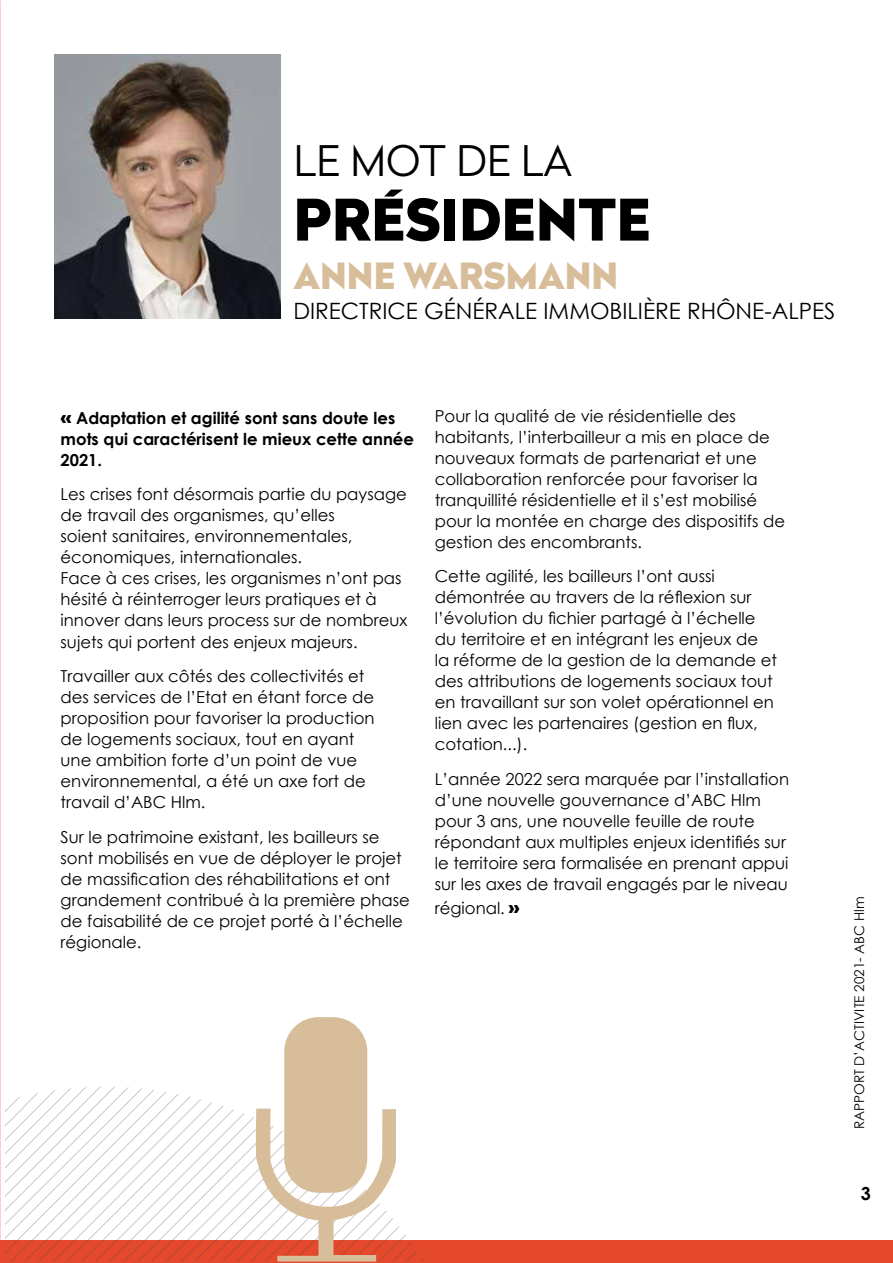
<style>
.page{position:relative;width:893px;height:1263px;background:#fff}
.page>*{position:absolute;margin:0;border:0;box-sizing:border-box;transform-origin:0 0}
.t1{font:900 57px "Radikal";color:#000}
.t2{font:300 42px "Radikal";color:#000}
.t3{font:900 36px "Radikal";color:#d8bd9a}
.t4{font:22.5px "Century Gothic";color:#000}
.t5{font:700 18px "Century Gothic";color:#000}
.t6{font:16.5px/21px "Century Gothic";color:#000}
.t7{font:700 16.5px/21px "Century Gothic";color:#000}
.t8{font:13.5px "Century Gothic";color:#000}
.s1{font-family:"Radikal";font-weight:900;font-size:19.5px}
</style>
<div class="page">
<div style="left:0;top:1241px;width:893px;height:22px;background:#e4492c"></div>
<svg style="left:5px;top:1086px;width:420px;height:176px"></svg>
<div style="left:284px;top:1017px;width:83px;height:176px;background:#d8bd9a;border-radius:34px"></div>
<svg style="left:255px;top:1108px;width:141px;height:153px"></svg>
<img style="left:54px;top:54px;width:227px;height:265px">
<h2 class="t2" style="left:293px;top:131px;width:280px">LE MOT DE LA</h2>
<h1 class="t1" style="left:293px;top:177px;width:359px">PRÉSIDENTE</h1>
<h3 class="t3" style="left:293px;top:248px;width:326px">ANNE WARSMANN</h3>
<h3 class="t4" style="left:293px;top:295px;width:544px">DIRECTRICE GÉNÉRALE IMMOBILIÈRE RHÔNE-ALPES</h3>
<p class="t7" style="left:61px;top:407px;width:355px"><span class="s1">«</span> Adaptation et agilité sont sans doute les mots qui caractérisent le mieux cette année<br>2021.</p>
<p class="t6" style="left:61px;top:484px;width:348px">Les crises font désormais partie du paysage de travail des organismes, qu’elles<br>soient sanitaires, environnementales, économiques, internationales.<br>Face à ces crises, les organismes n’ont pas hésité à réinterroger leurs pratiques et à innover dans leurs process sur de nombreux sujets qui portent des enjeux majeurs.</p>
<p class="t6" style="left:61px;top:665px;width:316px">Travailler aux côtés des collectivités et des services de l’Etat en étant force de proposition pour favoriser la production de logements sociaux, tout en ayant une ambition forte d’un point de vue environnemental, a été un axe fort de travail d’ABC Hlm.</p>
<p class="t6" style="left:61px;top:826px;width:351px">Sur le patrimoine existant, les bailleurs se sont mobilisés en vue de déployer le projet de massification des réhabilitations et ont grandement contribué à la première phase de faisabilité de ce projet porté à l’échelle régionale.</p>
<p class="t6" style="left:435px;top:405px;width:352px">Pour la qualité de vie résidentielle des habitants, l’interbailleur a mis en place de nouveaux formats de partenariat et une collaboration renforcée pour favoriser la tranquillité résidentielle et il s’est mobilisé pour la montée en charge des dispositifs de gestion des encombrants.</p>
<p class="t6" style="left:435px;top:566px;width:344px">Cette agilité, les bailleurs l’ont aussi démontrée au travers de la réflexion sur l’évolution du fichier partagé à l’échelle du territoire et en intégrant les enjeux de<br>la réforme de la gestion de la demande et des attributions de logements sociaux tout en travaillant sur son volet opérationnel en lien avec les partenaires (gestion en flux, cotation...).</p>
<p class="t6" style="left:435px;top:768px;width:356px">L’année 2022 sera marquée par l’installation d’une nouvelle gouvernance d’ABC Hlm pour 3 ans, une nouvelle feuille de route répondant aux multiples enjeux identifiés sur le territoire sera formalisée en prenant appui sur les axes de travail engagés par le niveau</p>
<p class="t6" style="left:435px;top:897px;width:86px">régional. <span class="s1">»</span></p>
<p class="t8" style="left:850px;top:1129px;width:234px;rotate:-90deg">RAPPORT D’ACTIVITE 2021- ABC Hlm</p>
<p class="t5" style="left:861px;top:1179px;width:12px">3</p>
</div>
